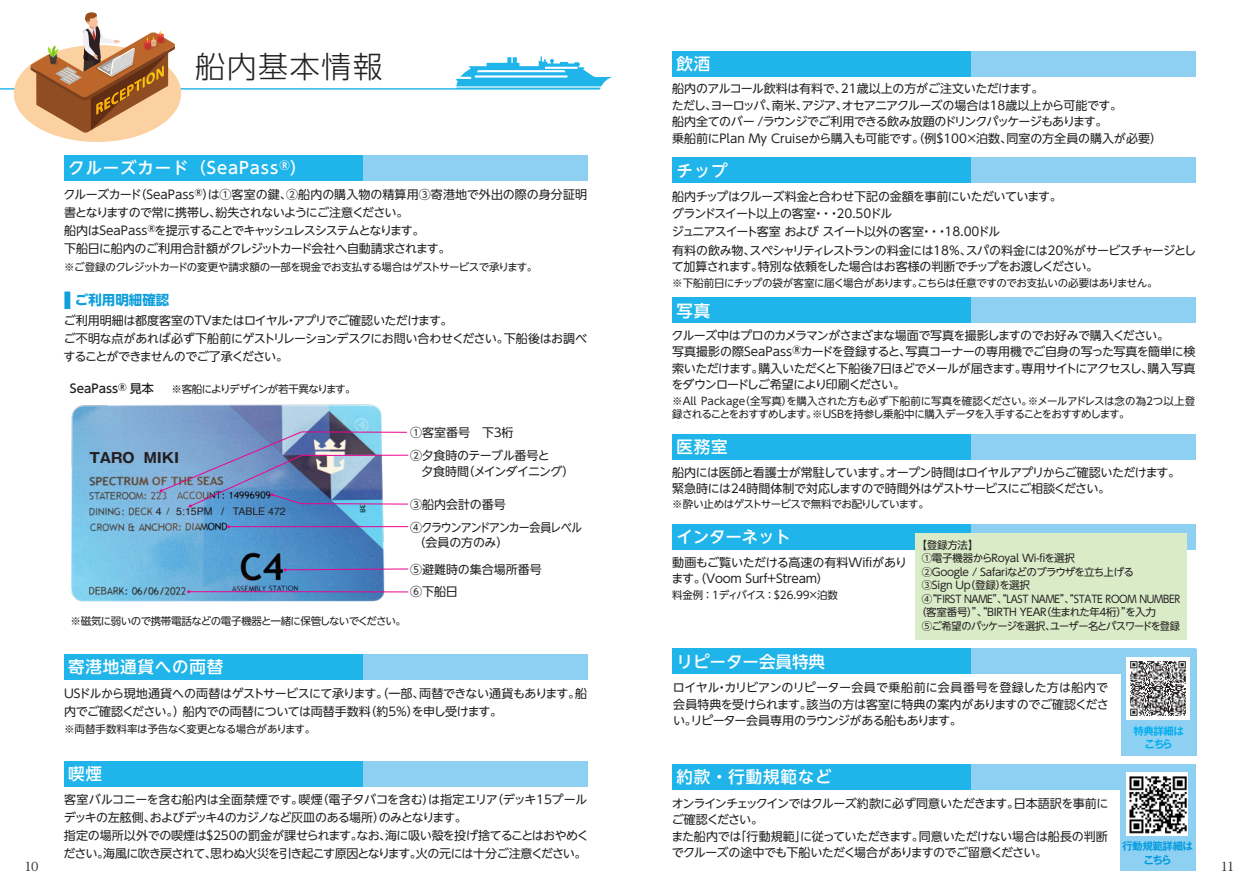
<style>
.page{position:relative;width:1259px;height:893px;background:#fff}
.page>*{position:absolute;margin:0;border:0;box-sizing:border-box;transform-origin:0 0}
.t1{font:300 30px "UD Shin Go NT Pro";letter-spacing:.05em;color:#231f20}
.t2{font:500 16.5px "UD Shin Go NT Pro";letter-spacing:.05em;color:#fff}
.t3{font:500 16.5px "UD Shin Go NT Pro";color:#fff}
.t4{font:500 16.5px "UD Shin Go NT Pro";letter-spacing:-.01em;color:#fff}
.t5{font:700 13.8px "Gothic MB101 Pro";color:#231f20}
.t6{font:700 13.5px "UD Shin Go NT Pro";color:#0f9fdb}
.t7{font:12px/16.5px "UD Shin Go NT Pro";letter-spacing:-.04em;color:#231f20}
.t8{font:12px/18.6px "UD Shin Go NT Pro";letter-spacing:-.06em;color:#231f20}
.t9{font:12px/16.5px "UD Shin Go NT Pro";letter-spacing:-.02em;color:#231f20}
.t10{font:12px/22px "UD Shin Go NT Pro";color:#231f20}
.t11{font:500 12px "UD Shin Go NT Pro";color:#231f20}
.t12{font:12px "UD Reimin Pro";color:#231f20}
.t13{font:10.5px/13.5px "UD Shin Go NT Pro";letter-spacing:-.035em;color:#231f20}
.t14{font:10.5px "UD Shin Go NT Pro";letter-spacing:-.06em;color:#231f20}
.t15{font:10.5px "UD Shin Go NT Pro";letter-spacing:-.085em;color:#231f20}
.t16{font:10.5px "UD Shin Go NT Pro";letter-spacing:-.075em;color:#231f20}
.t17{font:10.5px "Helvetica";color:#231f20}
.t18{font:700 10.5px/13.5px "Gothic MB101 Pro De";letter-spacing:-.04em;color:#009bde;text-align:center}
.t19{font:700 10.5px/13.5px "Gothic MB101 Pro De";letter-spacing:-.055em;color:#00aeef;text-align:center}
.s1{font-size:20.25px}
</style>
<div class="page">
<div style="left:64px;top:156px;width:299px;height:25px;background:#1fb5ea"></div>
<div style="left:363px;top:156px;width:224px;height:25px;background:#8ed0f2"></div>
<div style="left:64px;top:761px;width:299px;height:25px;background:#1fb5ea"></div>
<div style="left:363px;top:761px;width:224px;height:25px;background:#8ed0f2"></div>
<div style="left:672px;top:51px;width:299px;height:25px;background:#1fb5ea"></div>
<div style="left:971px;top:51px;width:224px;height:25px;background:#8ed0f2"></div>
<div style="left:672px;top:525px;width:299px;height:25px;background:#1fb5ea"></div>
<div style="left:971px;top:525px;width:224px;height:25px;background:#8ed0f2"></div>
<div style="left:672px;top:649px;width:299px;height:25px;background:#1fb5ea"></div>
<div style="left:971px;top:649px;width:224px;height:25px;background:#8ed0f2"></div>
<div style="left:672px;top:158px;width:299px;height:25px;background:#1fb5ea"></div>
<div style="left:971px;top:158px;width:224px;height:25px;background:#8ed0f2"></div>
<div style="left:672px;top:298px;width:299px;height:25px;background:#1fb5ea"></div>
<div style="left:971px;top:298px;width:224px;height:25px;background:#8ed0f2"></div>
<div style="left:672px;top:434px;width:299px;height:25px;background:#1fb5ea"></div>
<div style="left:971px;top:434px;width:224px;height:25px;background:#8ed0f2"></div>
<div style="left:672px;top:764px;width:299px;height:25px;background:#1fb5ea"></div>
<div style="left:971px;top:764px;width:224px;height:25px;background:#8ed0f2"></div>
<div style="left:64px;top:654px;width:299px;height:25px;background:#1fb5ea"></div>
<div style="left:363px;top:654px;width:224px;height:25px;background:#8ed0f2"></div>
<div style="left:1119px;top:764px;width:76px;height:107px;background:#8ed0f2"></div>
<img style="left:1126px;top:773px;width:61px;height:62px">
<div style="left:1120px;top:649px;width:76px;height:106px;background:#8ed0f2"></div>
<img style="left:1127px;top:657px;width:62px;height:62px">
<hr style="left:0;top:88px;width:600px;height:2px;background:#2eb9eb">
<svg style="left:456px;top:56px;width:156px;height:33px"></svg>
<svg style="left:6px;top:12px;width:183px;height:130px"></svg>
<img style="left:71px;top:404px;width:315px;height:198px">
<svg style="left:284px;top:568px;width:125px;height:3px"></svg>
<svg style="left:187px;top:590px;width:222px;height:3px"></svg>
<img style="left:160px;top:431px;width:249px;height:77px">
<hr style="left:229px;top:526px;width:179px;height:1px;background:#ed028c">
<div style="left:915px;top:533px;width:272px;height:106px;background:#daebc8"></div>
<h1 class="t1" style="left:195px;top:42px;width:189px">船内基本情報</h1>
<h2 class="t2" style="left:68px;top:155px;width:240px">クルーズカード（SeaPass<sup>®</sup>）</h2>
<p class="t7" style="left:63px;top:185px;width:525px;line-height:18px">クルーズカード（SeaPass<sup>®</sup>）は①客室の鍵、②船内の購入物の精算用③寄港地で外出の際の身分証明書となりますので常に携帯し、紛失されないようにご注意ください。<br>船内はSeaPass<sup>®</sup>を提示することでキャッシュレスシステムとなります。<br>下船日に船内のご利用合計額がクレジットカード会社へ自動請求されます。</p>
<p class="t13" style="left:64px;top:260px;width:475px">※ご登録のクレジットカードの変更や請求額の一部を現金でお支払する場合はゲストサービスで承ります。</p>
<p class="t6" style="left:64px;top:289px;width:107px"><span class="s1">■</span> ご利用明細確認</p>
<p class="t7" style="left:64px;top:311px;width:525px;line-height:18px">ご利用明細は都度客室のTVまたはロイヤル・アプリでご確認いただけます。<br>ご不明な点があれば必ず下船前にゲストリレーションデスクにお問い合わせください。下船後はお調べすることができませんのでご了承ください。</p>
<p class="t11" style="left:70px;top:379px;width:85px">SeaPass<sup>®</sup> 見本</p>
<p class="t16" style="left:171px;top:380px;width:186px">※客船によりデザインが若干異なります。</p>
<p class="t5" style="left:89px;top:446px;width:91px">TARO MIKI</p>
<p class="t17" style="left:156px;top:503px;width:7px">4</p>
<p class="t17" style="left:176px;top:503px;width:111px">5:15PM / TABLE 472</p>
<p class="t14" style="left:71px;top:612px;width:337px">※磁気に弱いので携帯電話などの電子機器と一緒に保管しないでください。</p>
<p class="t7" style="left:410px;top:420px;width:164px;line-height:23px">①客室番号　下３桁<br>②夕食時のテーブル番号と　　</p>
<p class="t7" style="left:421px;top:463px;width:155px">夕食時間（メインダイニング）</p>
<p class="t7" style="left:410px;top:492px;width:173px;line-height:23px">③船内会計の番号<br>④クラウンアンドアンカー会員レベル</p>
<p class="t7" style="left:413px;top:533px;width:96px">（会員の方のみ）</p>
<p class="t10" style="left:410px;top:558px;width:133px">⑤避難時の集合場所番号<br>⑥下船日</p>
<h2 class="t2" style="left:68px;top:653px;width:157px">寄港地通貨への両替</h2>
<p class="t7" style="left:64px;top:684px;width:525px;line-height:18px">USドルから現地通貨への両替はゲストサービスにて承ります。（一部、両替できない通貨もあります。船内でご確認ください。）船内での両替については両替手数料（約5％）を申し受けます。</p>
<p class="t13" style="left:64px;top:722px;width:253px">※両替手数料率は予告なく変更となる場合があります。</p>
<h2 class="t2" style="left:68px;top:761px;width:35px">喫煙</h2>
<h2 class="t2" style="left:676px;top:50px;width:35px">飲酒</h2>
<p class="t7" style="left:672px;top:80px;width:492px">船内のアルコール飲料は有料で、21歳以上の方がご注文いただけます。<br>ただし、ヨーロッパ、南米、アジア、オセアニアクルーズの場合は18歳以上から可能です。<br>船内全てのバー /ラウンジでご利用できる飲み放題のドリンクパッケージもあります。<br>乗船前にPlan My Cruiseから購入も可能です。（例＄100×泊数、同室の方全員の購入が必要）</p>
<h2 class="t2" style="left:676px;top:157px;width:53px">チップ</h2>
<p class="t7" style="left:672px;top:188px;width:391px">船内チップはクルーズ料金と合わせ下記の金額を事前にいただいています。グランドスイート以上の客室・・・20.50ドル</p>
<p class="t8" style="left:672px;top:222px;width:526px">ジュニアスイート客室 および スイート以外の客室・・・18.00ドル<br>有料の飲み物、スペシャリティレストランの料金には18％、スパの料金には20％がサービスチャージとし</p>
<p class="t7" style="left:672px;top:258px;width:428px">て加算されます。特別な依頼をした場合はお客様の判断でチップをお渡しください。</p>
<p class="t13" style="left:672px;top:275px;width:487px">※下船前日にチップの袋が客室に届く場合があります。こちらは任意ですのでお支払いの必要はありません。</p>
<h2 class="t2" style="left:676px;top:297px;width:35px">写真</h2>
<p class="t7" style="left:671px;top:327px;width:525px">クルーズ中はプロのカメラマンがさまざまな場面で写真を撮影しますのでお好みで購入ください。<br>写真撮影の際SeaPass<sup>®</sup>カードを登録すると、写真コーナーの専用機でご自身の写った写真を簡単に検索いただけます。購入いただくと下船後7日ほどでメールが届きます。専用サイトにアクセスし、購入写真をダウンロードしご希望により印刷ください。</p>
<p class="t13" style="left:672px;top:394px;width:524px">※All Package（全写真）を購入された方も必ず下船前に写真を確認ください。※メールアドレスは念の為2つ以上登録されることをおすすめします。※USBを持参し乗船中に購入データを入手することをおすすめします。</p>
<h2 class="t2" style="left:676px;top:434px;width:53px">医務室</h2>
<p class="t7" style="left:672px;top:464px;width:509px">船内には医師と看護士が常駐しています。オープン時間はロイヤルアプリからご確認いただけます。緊急時には24時間体制で対応しますので時間外はゲストサービスにご相談ください。</p>
<p class="t14" style="left:672px;top:496px;width:258px">※酔い止めはゲストサービスで無料でお配りしています。</p>
<h2 class="t4" style="left:676px;top:524px;width:116px">インターネット</h2>
<p class="t9" style="left:671px;top:554px;width:237px">動画もご覧いただける高速の有料Wifiがあります。（Voom Surf+Stream）</p>
<p class="t13" style="left:672px;top:588px;width:167px">料金例 ：1ディバイス ：＄26.99×泊数</p>
<h2 class="t3" style="left:676px;top:648px;width:150px">リピーター会員特典</h2>
<p class="t13" style="left:916px;top:538px;width:64px">【登録方法】</p>
<p class="t13" style="left:921px;top:551px;width:155px">①電子機器からRoyal Wi-fiを選択</p>
<p class="t13" style="left:921px;top:565px;width:214px">②Google / Safariなどのブラウザを立ち上げる</p>
<p class="t13" style="left:921px;top:578px;width:110px">③Sign Up（登録）を選択</p>
<p class="t13" style="left:921px;top:592px;width:260px">④“FIRST NAME”、“LAST NAME”、“STATE ROOM NUMBER</p>
<p class="t13" style="left:916px;top:605px;width:241px">（客室番号）”、“BIRTH YEAR（生まれた年4桁）”を入力</p>
<p class="t15" style="left:921px;top:617px;width:260px">⑤ご希望のパッケージを選択、ユーザー名とパスワードを登録</p>
<p class="t7" style="left:673px;top:679px;width:437px;text-align:justify">ロイヤル・カリビアンのリピーター会員で乗船前に会員番号を登録した方は船内で会員特典を受けられます。該当の方は客室に特典の案内がありますのでご確認ください。リピーター会員専用のラウンジがある船もあります。</p>
<h2 class="t2" style="left:676px;top:764px;width:157px">約款・行動規範など</h2>
<p class="t19" style="left:1133px;top:723px;width:52px">特典詳細はこちら</p>
<p class="t7" style="left:64px;top:790px;width:527px;line-height:18px">客室バルコニーを含む船内は全面禁煙です。喫煙（電子タバコを含む）は指定エリア（デッキ15プールデッキの左舷側、およびデッキ4のカジノなど灰皿のある場所）のみとなります。<br>指定の場所以外での喫煙は$250の罰金が課せられます。なお、海に吸い殻を投げ捨てることはおやめください。海風に吹き戻されて、思わぬ火災を引き起こす原因となります。火の元には十分ご注意ください。</p>
<p class="t7" style="left:671px;top:795px;width:438px">オンラインチェックインではクルーズ約款に必ず同意いただきます。日本語訳を事前にご確認ください。<br>また船内では「行動規範」に従っていただきます。同意いただけない場合は船長の判断でクルーズの途中でも下船いただく場合がありますのでご留意ください。</p>
<p class="t18" style="left:1122px;top:838px;width:72px">行動規範詳細はこちら</p>
<p class="t12" style="left:24px;top:857px;width:16px">10</p>
<p class="t12" style="left:1220px;top:857px;width:15px">11</p>
</div>
